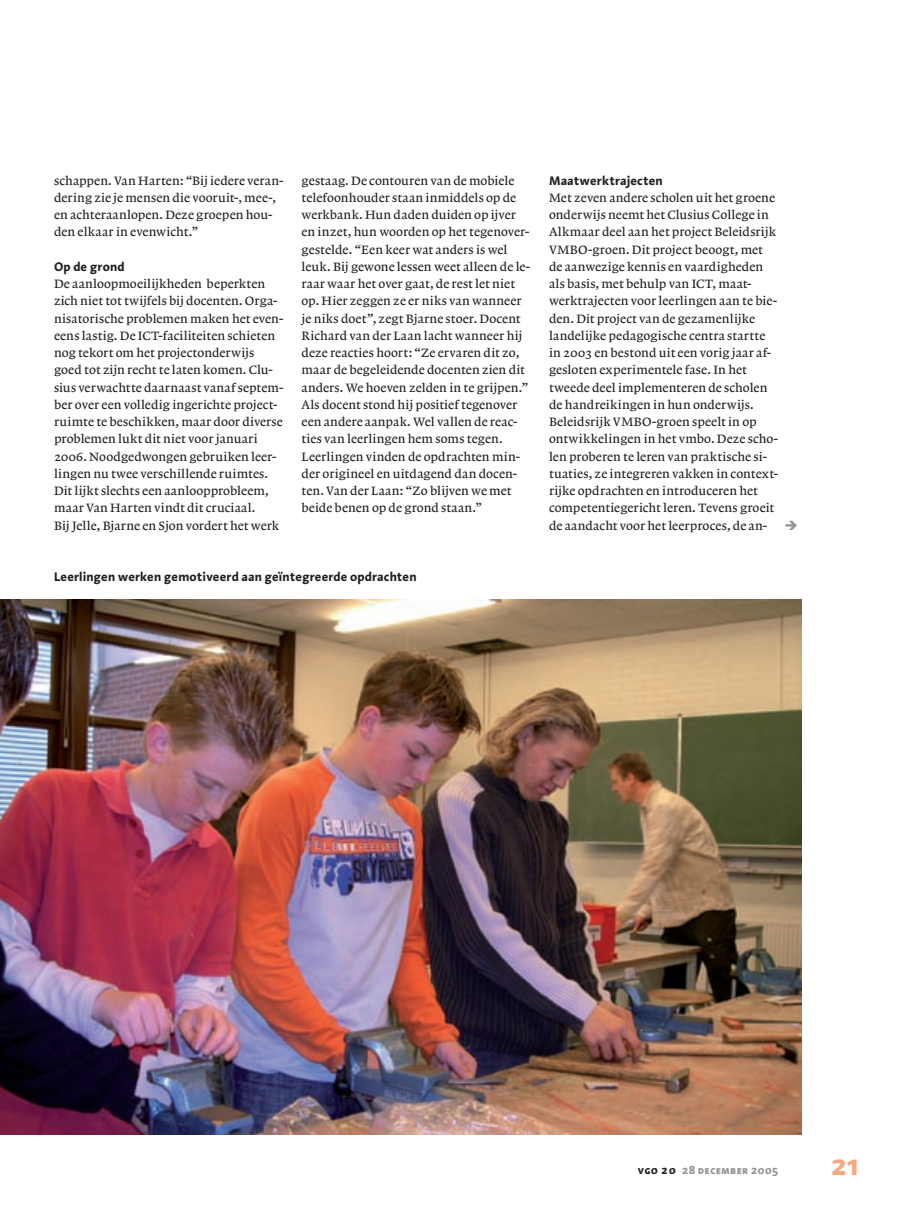
<style>
.page{position:relative;width:915px;height:1212px;background:#fff}
.page>*{position:absolute;margin:0;border:0;box-sizing:border-box;transform-origin:0 0}
.t1{font:700 30px "Linotype Aroma";color:#f8a87e}
.t2{font:500 12.75px/17.2px "Lexicon No 1 Roman A";letter-spacing:.01em;color:#231f20}
.t3{font:700 12.75px "Linotype Aroma";letter-spacing:.005em;color:#231f20}
.t4{font:700 12px "Linotype Aroma SC";letter-spacing:.02em;color:#939598}
.s1{color:#231f20}
</style>
<div class="page">
<img style="left:0;top:599px;width:800px;height:535px">
<p class="t2" style="left:54px;top:172px;width:231px">schappen. Van Harten: “Bij iedere veran&shy;dering zie je mensen die vooruit-, mee-, en achteraanlopen. Deze groepen hou&shy;den elkaar in evenwicht.”</p>
<p class="t3" style="left:54px;top:258px;width:72px">Op de grond</p>
<p class="t2" style="left:54px;top:275px;width:231px">De aanloopmoeilijkheden beperkten zich niet tot twijfels bij docenten. Orga&shy;nisatorische problemen maken het even&shy;eens lastig. De ICT-faciliteiten schieten nog tekort om het projectonderwijs goed tot zijn recht te laten komen. Clu&shy;sius verwachtte daarnaast vanaf septem&shy;ber over een volledig ingerichte project&shy;ruimte te beschikken, maar door diverse problemen lukt dit niet voor januari 2006. Noodgedwongen gebruiken leer&shy;lingen nu twee verschillende ruimtes.<br>Dit lijkt slechts een aanloopprobleem, maar Van Harten vindt dit cruciaal.<br>Bij Jelle, Bjarne en Sjon vordert het werk</p>
<p class="t2" style="left:301px;top:172px;width:230px">gestaag. De contouren van de mobiele telefoonhouder staan inmiddels op de werkbank. Hun daden duiden op ijver en inzet, hun woorden op het tegenover&shy;gestelde. “Een keer wat anders is wel leuk. Bij gewone lessen weet alleen de le&shy;raar waar het over gaat, de rest let niet op. Hier zeggen ze er niks van wanneer je niks doet”, zegt Bjarne stoer. Docent Richard van der Laan lacht wanneer hij deze reacties hoort: “Ze ervaren dit zo, maar de begeleidende docenten zien dit anders. We hoeven zelden in te grijpen.” Als docent stond hij positief tegenover een andere aanpak. Wel vallen de reac&shy;ties van leerlingen hem soms tegen.<br>Leerlingen vinden de opdrachten min&shy;der origineel en uitdagend dan docen&shy;ten. Van der Laan: “Zo blijven we met beide benen op de grond staan.”</p>
<p class="t3" style="left:549px;top:172px;width:115px">Maatwerktrajecten</p>
<p class="t2" style="left:549px;top:189px;width:230px">Met zeven andere scholen uit het groene onderwijs neemt het Clusius College in Alkmaar deel aan het project Beleidsrijk VMBO-groen. Dit project beoogt, met de aanwezige kennis en vaardigheden als basis, met behulp van ICT, maat&shy;werktrajecten voor leerlingen aan te bie&shy;den. Dit project van de gezamenlijke landelijke pedagogische centra startte in 2003 en bestond uit een vorig jaar af&shy;gesloten experimentele fase. In het tweede deel implementeren de scholen de handreikingen in hun onderwijs.<br>Beleidsrijk VMBO-groen speelt in op ontwikkelingen in het vmbo. Deze scho&shy;len proberen te leren van praktische si&shy;tuaties, ze integreren vakken in context&shy;rijke opdrachten en introduceren het competentiegericht leren. Tevens groeit de aandacht voor het leerproces, de an-</p>
<p class="t3" style="left:54px;top:568px;width:364px">Leerlingen werken gemotiveerd aan geïntegreerde opdrachten</p>
<p class="t4" style="left:637px;top:1162px;width:142px"><span class="s1">vgo 20</span> 28 december 2005</p>
<h1 class="t1" style="left:830px;top:1144px;width:32px">21</h1>
</div>
